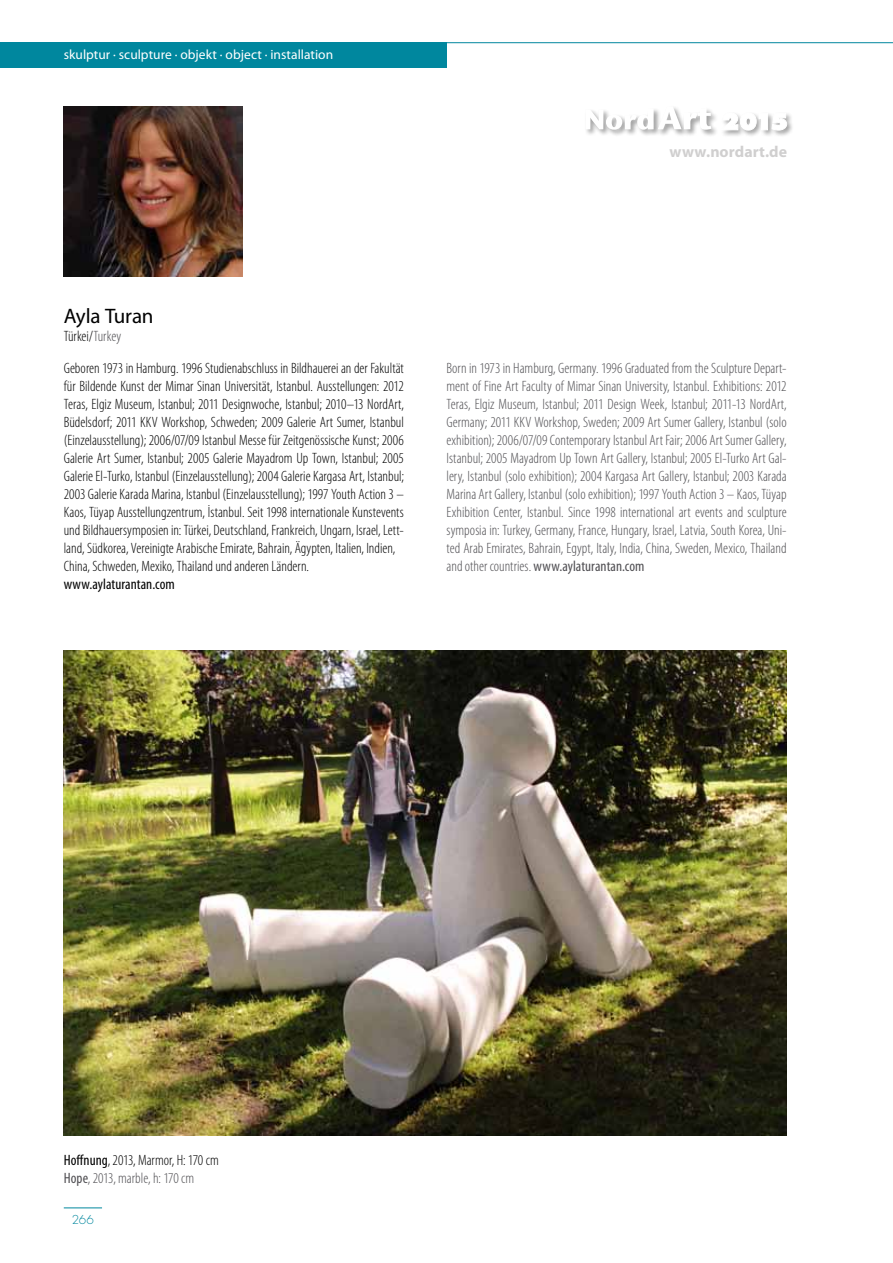
<style>
.page{position:relative;width:893px;height:1263px;background:#fff}
.page>*{position:absolute;margin:0;border:0;box-sizing:border-box;transform-origin:0 0}
.t1{font:21px "Myriad Pro";letter-spacing:-.01em;color:#000}
.t2{font:700 15.9px "Myriad Pro";letter-spacing:.005em;color:#d0cfcf}
.t3{font:300 condensed 15px/18px "Myriad Pro";color:#000}
.t4{font:300 condensed 15px/18px "Myriad Pro";color:#504f53;text-align:justify}
.t5{font:condensed 15px "Myriad Pro";letter-spacing:.005em;color:#000}
.t6{font:13.5px "Myriad Pro";color:#fff}
.t7{font:300 12px "Futura Std";color:#00879e}
.s1{color:#504f53}
.s2{font-weight:400}
.s3{font-weight:400;color:#504f53}
</style>
<div class="page">
<div style="left:0;top:43px;width:446px;height:25px;background:#00879e"></div>
<hr style="left:446px;top:42px;width:447px;height:1px;background:#00879e">
<hr style="left:64px;top:1207px;width:38px;height:1px;background:#00879e">
<div style="left:720px;top:111px;width:74px;height:27px;background:#000;opacity:.75"></div>
<svg style="left:721px;top:113px;width:66px;height:17px"></svg>
<div style="left:584px;top:107px;width:77px;height:30px;background:#000;opacity:.75"></div>
<div style="left:656px;top:105px;width:62px;height:32px;background:#000;opacity:.75"></div>
<svg style="left:586px;top:106px;width:125px;height:24px"></svg>
<img style="left:63px;top:651px;width:723px;height:485px">
<img style="left:64px;top:106px;width:178px;height:170px">
<p class="t6" style="left:64px;top:46px;width:271px">skulptur · sculpture · objekt · object · installation</p>
<p class="t2" style="left:670px;top:142px;width:119px">www.nordart.de</p>
<h1 class="t1" style="left:64px;top:303px;width:91px">Ayla Turan</h1>
<p class="t3" style="left:64px;top:327px;width:59px">Türkei/<span class="s1">Turkey</span></p>
<p class="t3" style="left:64px;top:359px;width:342px">Geboren 1973 in Hamburg. 1996 Studienabschluss in Bildhauerei an der Fakultät für Bildende Kunst der Mimar Sinan Universität, Istanbul. Ausstellungen: 2012<br>Teras, Elgiz Museum, Istanbul; 2011 Designwoche, Istanbul; 2010–13 NordArt, Büdelsdorf; 2011 KKV Workshop, Schweden; 2009 Galerie Art Sumer, Istanbul (Einzelausstellung); 2006/07/09 Istanbul Messe für Zeitgenössische Kunst; 2006<br>Galerie Art Sumer, Istanbul; 2005 Galerie Mayadrom Up Town, Istanbul; 2005<br>Galerie El-Turko, Istanbul (Einzelausstellung); 2004 Galerie Kargasa Art, Istanbul; 2003 Galerie Karada Marina, Istanbul (Einzelausstellung); 1997 Youth Action 3 – Kaos, Tüyap Ausstellungzentrum, İstanbul. Seit 1998 internationale Kunstevents und Bildhauersymposien in: Türkei, Deutschland, Frankreich, Ungarn, Israel, Lett&shy;land, Südkorea, Vereinigte Arabische Emirate, Bahrain, Ägypten, Italien, Indien, China, Schweden, Mexiko, Thailand und anderen Ländern.</p>
<p class="t5" style="left:64px;top:575px;width:113px">www.aylaturantan.com</p>
<p class="t4" style="left:446px;top:359px;width:342px">Born in 1973 in Hamburg, Germany. 1996 Graduated from the Sculpture Depart&shy;ment of Fine Art Faculty of Mimar Sinan University, Istanbul. Exhibitions: 2012<br>Teras, Elgiz Museum, Istanbul; 2011 Design Week, Istanbul; 2011-13 NordArt, Germany; 2011 KKV Workshop, Sweden; 2009 Art Sumer Gallery, Istanbul (solo exhibition); 2006/07/09 Contemporary Istanbul Art Fair; 2006 Art Sumer Gallery, Istanbul; 2005 Mayadrom Up Town Art Gallery, Istanbul; 2005 El-Turko Art Gal&shy;lery, Istanbul (solo exhibition); 2004 Kargasa Art Gallery, Istanbul; 2003 Karada Marina Art Gallery, Istanbul (solo exhibition); 1997 Youth Action 3 – Kaos, Tüyap Exhibition Center, Istanbul. Since 1998 international art events and sculpture symposia in: Turkey, Germany, France, Hungary, Israel, Latvia, South Korea, Uni&shy;ted Arab Emirates, Bahrain, Egypt, Italy, India, China, Sweden, Mexico, Thailand and other countries. <span class="s2">www.aylaturantan.com</span></p>
<p class="t3" style="left:64px;top:1151px;width:157px"><span class="s2">Hoffnung</span>, 2013, Marmor, H: 170 cm<br><span class="s3">Hope</span><span class="s1">, 2013, marble, h: 170 cm</span></p>
<p class="t7" style="left:72px;top:1212px;width:23px">266</p>
</div>
